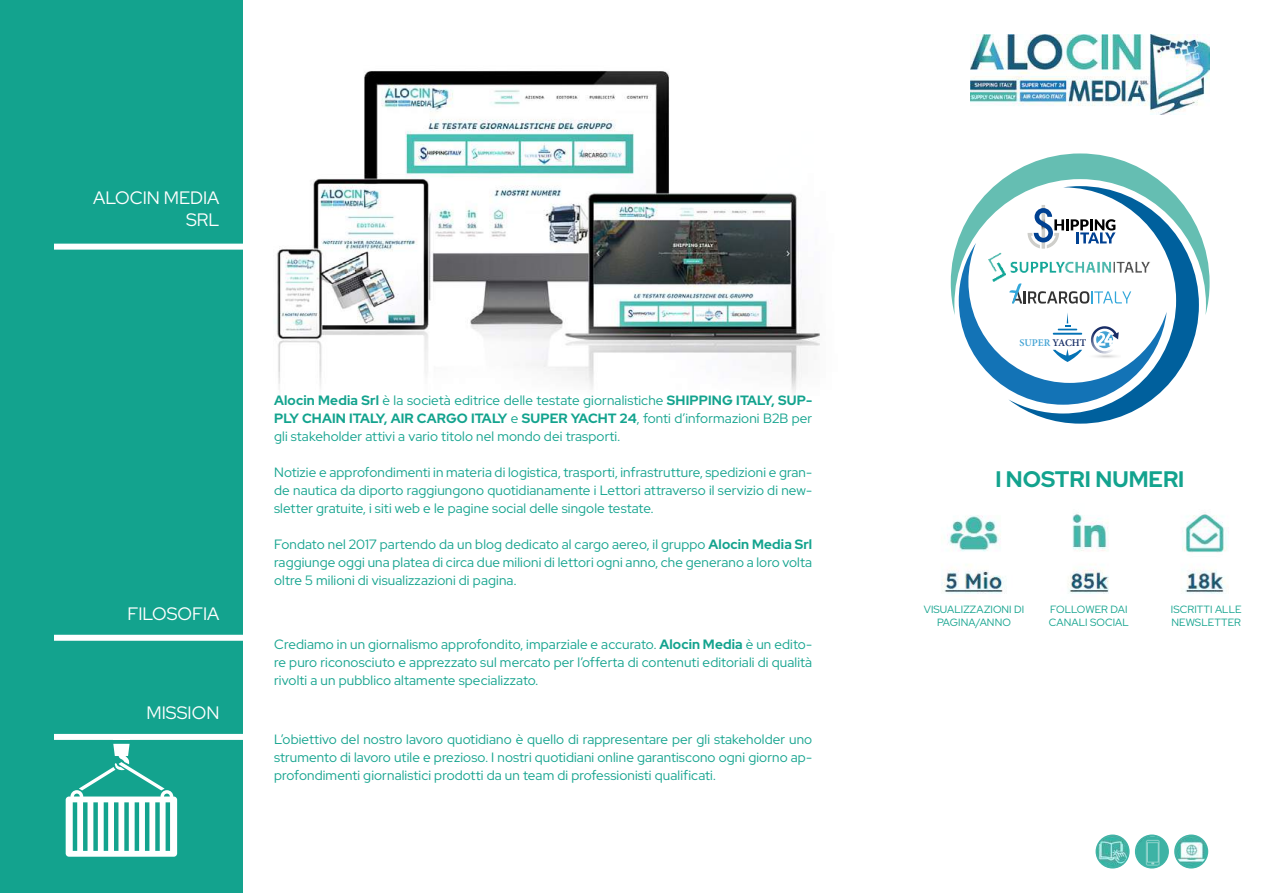
<style>
.page{position:relative;width:1263px;height:893px;background:#fff}
.page>*{position:absolute;margin:0;border:0;box-sizing:border-box;transform-origin:0 0}
.t1{font:700 22.5px "Red Hat Display";color:#13a38e}
.t2{font:18px/21.6px "Red Hat Display";color:#fff;text-align:right}
.t3{font:13.5px/18px "Red Hat Display";letter-spacing:.01em;color:#13a38e;text-align:justify}
.t4{font:10.5px/12.9px "Red Hat Display";letter-spacing:.01em;color:#13a38e}
.t5{font:600 10.2px "Minion Pro";letter-spacing:-.005em;color:#43a3d4}
.s1{font-weight:700}
.s2{color:#172e67}
</style>
<div class="page">
<img style="left:277px;top:71px;width:543px;height:322px">
<div style="left:0;top:0;width:243px;height:893px;background:#13a38e"></div>
<div style="left:54px;top:244px;width:198px;height:6px;background:#fff"></div>
<div style="left:54px;top:635px;width:198px;height:6px;background:#fff"></div>
<div style="left:54px;top:734px;width:198px;height:6px;background:#fff"></div>
<svg style="left:1016px;top:405px;width:128px;height:19px"></svg>
<svg style="left:951px;top:153px;width:258px;height:252px"></svg>
<img style="left:970px;top:34px;width:239px;height:81px">
<img style="left:941px;top:512px;width:288px;height:82px">
<img style="left:1096px;top:835px;width:33px;height:33px;border-radius:16px">
<div style="left:1095px;top:834px;width:34px;height:34px;border:2px solid #40b4a7;border-radius:50%"></div>
<img style="left:1136px;top:835px;width:32px;height:33px;border-radius:16px">
<div style="left:1135px;top:834px;width:34px;height:34px;border:2px solid #40b4a7;border-radius:50%"></div>
<img style="left:1175px;top:835px;width:32px;height:33px;border-radius:16px">
<div style="left:1174px;top:834px;width:34px;height:34px;border:2px solid #40b4a7;border-radius:50%"></div>
<div style="left:66px;top:796px;width:111px;height:61px;background:#fff;border-radius:3px"></div>
<hr style="left:166px;top:802px;width:4px;height:49px;background:#13a38e">
<div style="left:155px;top:802px;width:5px;height:49px;background:#13a38e"></div>
<hr style="left:145px;top:802px;width:4px;height:49px;background:#13a38e">
<hr style="left:135px;top:802px;width:4px;height:49px;background:#13a38e">
<div style="left:124px;top:802px;width:5px;height:49px;background:#13a38e"></div>
<hr style="left:114px;top:802px;width:4px;height:49px;background:#13a38e">
<hr style="left:104px;top:802px;width:4px;height:49px;background:#13a38e">
<div style="left:93px;top:802px;width:5px;height:49px;background:#13a38e"></div>
<div style="left:83px;top:802px;width:5px;height:49px;background:#13a38e"></div>
<hr style="left:73px;top:802px;width:4px;height:49px;background:#13a38e">
<svg style="left:70px;top:744px;width:103px;height:53px"></svg>
<h2 class="t2" style="left:93px;top:187px;width:128px">alocin media srl</h2>
<h2 class="t2" style="left:127px;top:602px;width:93px">filosofia</h2>
<h2 class="t2" style="left:146px;top:701px;width:71px">mission</h2>
<p class="t3" style="left:274px;top:391px;width:540px"><span class="s1">Alocin Media Srl</span> è la società editrice delle testate giornalistiche <span class="s1">SHIPPING ITALY, SUP-PLY CHAIN ITALY, AIR CARGO ITALY</span> e <span class="s1">SUPER YACHT 24</span>, fonti d’informazioni B2B per gli stakeholder attivi a vario titolo nel mondo dei trasporti.</p>
<p class="t3" style="left:274px;top:463px;width:540px">Notizie e approfondimenti in materia di logistica, trasporti, infrastrutture, spedizioni e gran&shy;de nautica da diporto raggiungono quotidianamente i Lettori attraverso il servizio di new&shy;sletter gratuite, i siti web e le pagine social delle singole testate.</p>
<p class="t3" style="left:274px;top:535px;width:540px">Fondato nel 2017 partendo da un blog dedicato al cargo aereo, il gruppo <span class="s1">Alocin Media Srl </span>raggiunge oggi una platea di circa due milioni di lettori ogni anno, che generano a loro volta oltre 5 milioni di visualizzazioni di pagina.</p>
<p class="t3" style="left:274px;top:635px;width:540px">Crediamo in un giornalismo approfondito, imparziale e accurato. <span class="s1">Alocin Media</span> è un edito&shy;re puro riconosciuto e apprezzato sul mercato per l’offerta di contenuti editoriali di qualità rivolti a un pubblico altamente specializzato.</p>
<p class="t3" style="left:274px;top:730px;width:540px">L’obiettivo del nostro lavoro quotidiano è quello di rappresentare per gli stakeholder uno strumento di lavoro utile e prezioso. I nostri quotidiani online garantiscono ogni giorno ap&shy;profondimenti giornalistici prodotti da un team di professionisti qualificati.</p>
<p class="t5" style="left:1019px;top:336px;width:68px">SUPER <span class="s2">YACHT</span></p>
<h1 class="t1" style="left:995px;top:464px;width:26px">i nostri</h1>
<h1 class="t1" style="left:1095px;top:464px;width:66px">numeri</h1>
<p class="t4" style="left:924px;top:602px;width:7px">VISUALIZZAZIO</p>
<p class="t4" style="left:937px;top:602px;width:83px;text-indent:64px">NI DI<br>PAGI NA/ANNO</p>
<p class="t4" style="left:1050px;top:602px;width:8px">FOLLO</p>
<p class="t4" style="left:1085px;top:602px;width:32px">WER DAI</p>
<p class="t4" style="left:1049px;top:615px;width:29px">CANALI</p>
<p class="t4" style="left:1090px;top:615px;width:8px">SOCIAL</p>
<p class="t4" style="left:1171px;top:602px;width:6px">ISCRI</p>
<p class="t4" style="left:1171px;top:602px;width:52px;text-indent:25px">TTI ALLE<br>NEWSLE</p>
<p class="t4" style="left:1214px;top:615px;width:21px">TTER</p>
</div>
